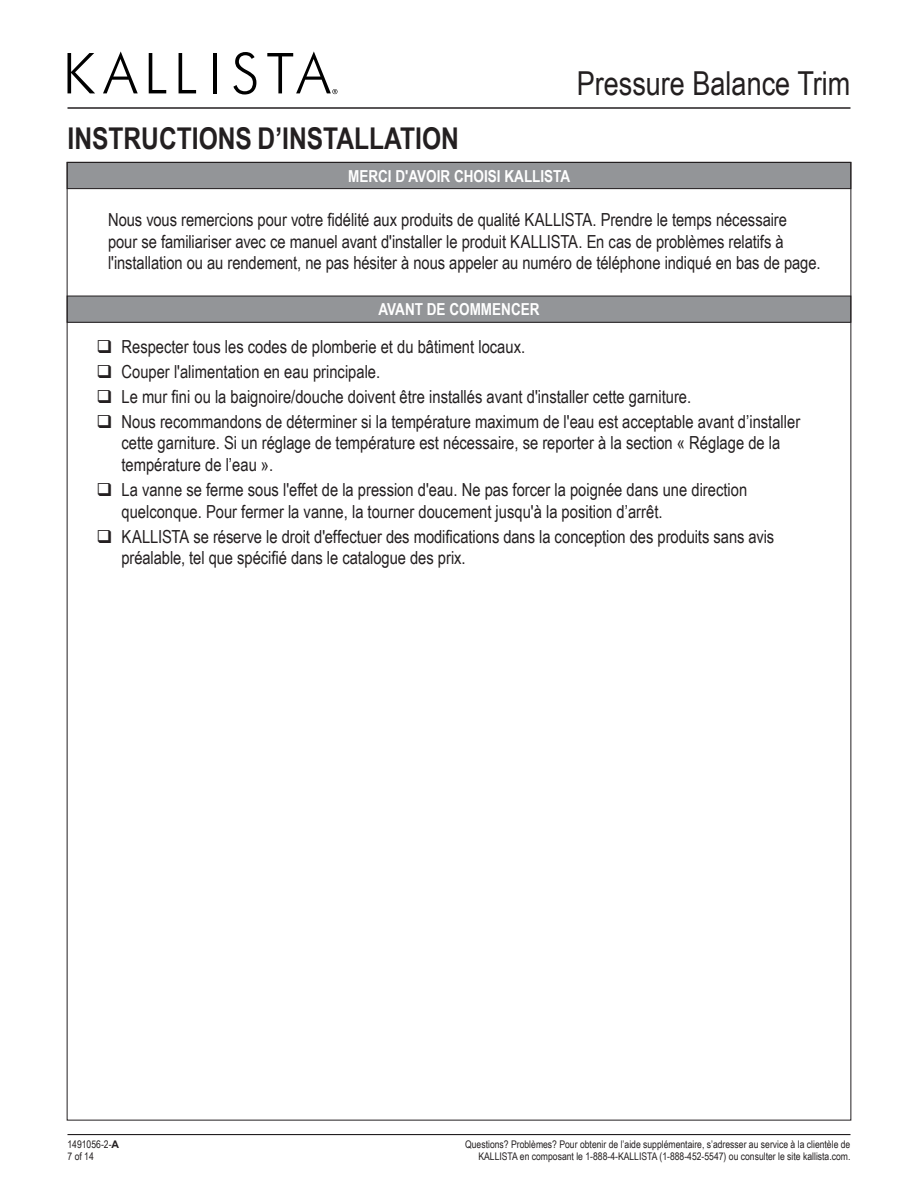
<style>
.page{position:relative;width:918px;height:1188px;background:#fff}
.page>*{position:absolute;margin:0;border:0;box-sizing:border-box;transform-origin:0 0}
.t1{font:33px "Arial Narrow";color:#231f20}
.t2{font:700 30px "Arial Narrow";color:#231f20}
.Body{font:18px/21.6px "Arial Narrow";color:#231f20}
.Section_Heading{font:700 16.5px "Arial Narrow";color:#fff}
.t3{font:10.5px/12.6px "Arial Narrow";color:#231f20}
.s1{font-family:"Arial";font-weight:700}
</style>
<div class="page">
<svg style="left:68px;top:53px;width:27px;height:40px"></svg>
<svg style="left:103px;top:51px;width:35px;height:42px"></svg>
<svg style="left:149px;top:53px;width:17px;height:40px"></svg>
<svg style="left:179px;top:53px;width:17px;height:40px"></svg>
<hr style="left:213px;top:53px;width:4px;height:40px;background:#000">
<svg style="left:233px;top:52px;width:23px;height:42px"></svg>
<svg style="left:267px;top:51px;width:70px;height:43px"></svg>
<hr style="left:68px;top:107px;width:782px;height:2px;background:#231f20">
<hr style="left:68px;top:1134px;width:782px;height:1px;background:#231f20">
<div style="left:67px;top:162px;width:784px;height:27px;background:#939598"></div>
<div style="left:67px;top:162px;width:784px;height:27px;border:1px solid #231f20"></div>
<div style="left:67px;top:296px;width:784px;height:26px;background:#939598"></div>
<div style="left:67px;top:296px;width:784px;height:27px;border:1px solid #231f20"></div>
<h2 class="t2" style="left:68px;top:115px;width:393px">INSTRUCTIONS D’INSTALLATION</h2>
<h1 class="t1" style="left:577px;top:59px;width:275px">Pressure Balance Trim</h1>
<p class="Section_Heading" style="left:348px;top:164px;width:224px">MERCI D'AVOIR CHOISI KALLISTA</p>
<p class="Body" style="left:108px;top:208px;width:714px">Nous vous remercions pour votre fidélité aux produits de qualité KALLISTA. Prendre le temps nécessaire pour se familiariser avec ce manuel avant d'installer le produit KALLISTA. En cas de problèmes relatifs à l'installation ou au rendement, ne pas hésiter à nous appeler au numéro de téléphone indiqué en bas de page.</p>
<p class="Section_Heading" style="left:378px;top:297px;width:163px">AVANT DE COMMENCER</p>
<p class="Body" style="left:122px;top:335px;width:405px">Respecter tous les codes de plomberie et du bâtiment locaux.</p>
<p class="Body" style="left:122px;top:360px;width:260px">Couper l'alimentation en eau principale.</p>
<p class="Body" style="left:122px;top:385px;width:571px">Le mur fini ou la baignoire/douche doivent être installés avant d'installer cette garniture.</p>
<p class="Body" style="left:122px;top:410px;width:680px">Nous recommandons de déterminer si la température maximum de l'eau est acceptable avant d’installer cette garniture. Si un réglage de température est nécessaire, se reporter à la section « Réglage de la température de l’eau ».</p>
<p class="Body" style="left:122px;top:478px;width:627px">La vanne se ferme sous l'effet de la pression d'eau. Ne pas forcer la poignée dans une direction quelconque. Pour fermer la vanne, la tourner doucement jusqu'à la position d’arrêt.</p>
<p class="Body" style="left:122px;top:525px;width:654px">KALLISTA se réserve le droit d'effectuer des modifications dans la conception des produits sans avis préalable, tel que spécifié dans le catalogue des prix.</p>
<p class="t3" style="left:68px;top:1137px;width:53px">1491056-2-<span class="s1">A<br></span>7 of 14</p>
<p class="t3" style="left:465px;top:1137px;width:387px;text-align:right">Questions? Problèmes? Pour obtenir de l’aide supplémentaire, s’adresser au service à la clientèle de<br>KALLISTA en composant le 1-888-4-KALLISTA (1-888-452-5547) ou consulter le site kallista.com.</p>
</div>
